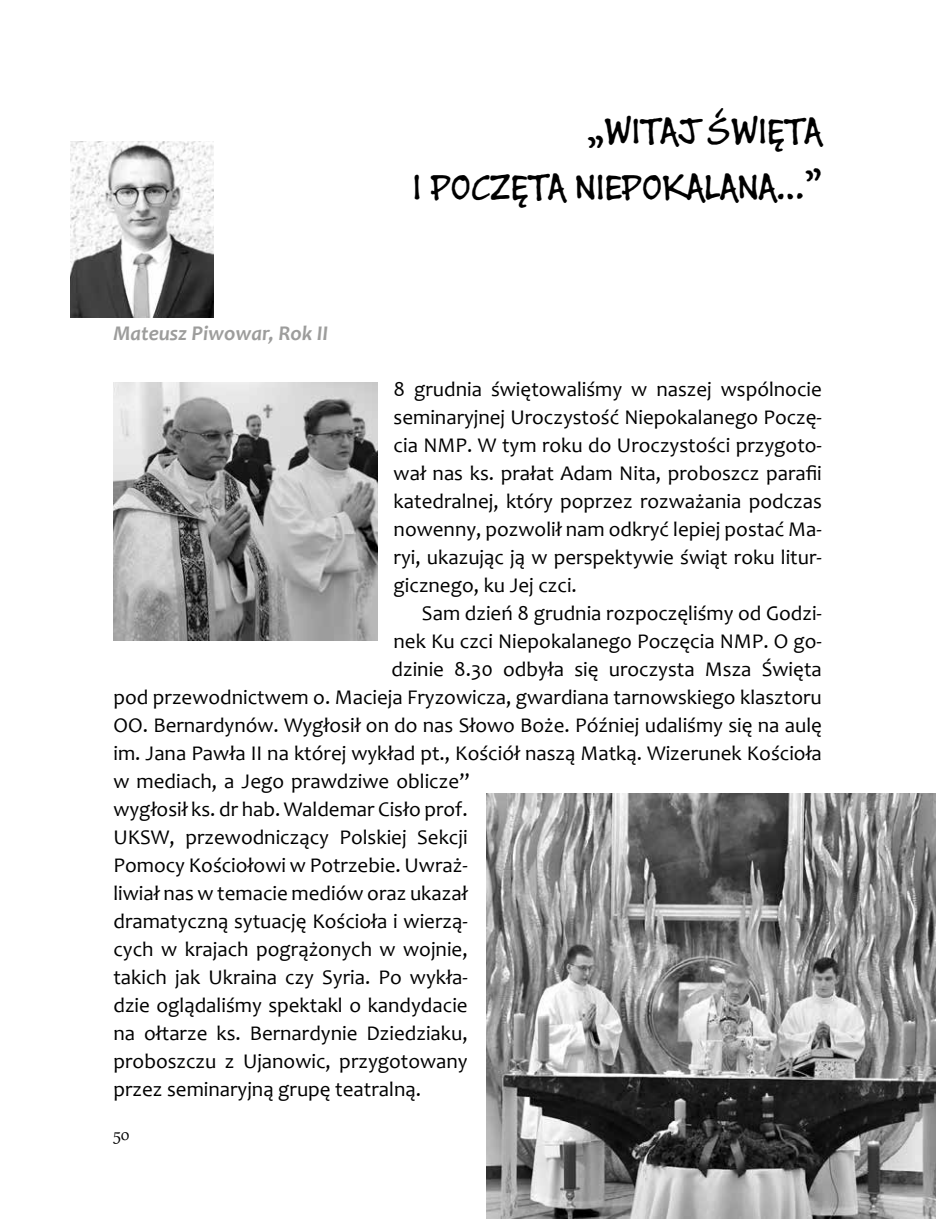
<style>
.page{position:relative;width:936px;height:1219px;background:#fff}
.page>*{position:absolute;margin:0;border:0;box-sizing:border-box;transform-origin:0 0}
.t1{font:41px/56px "Buxton Sketch";color:#000;text-align:right}
.t2{font:22px "Gabriola";color:#000}
.t3{font:21px/28px "Candara";color:#000;text-align:justify}
.t4{font:italic 700 21px "Candara";color:#9d9d9c}
</style>
<div class="page">
<img style="left:71px;top:142px;width:142px;height:175px">
<img style="left:113px;top:383px;width:264px;height:258px">
<img style="left:486px;top:794px;width:449px;height:425px">
<p class="t4" style="left:113px;top:320px;width:216px">Mateusz Piwowar, Rok II</p>
<h1 class="t1" style="left:413px;top:102px;width:410px">„WITAJ ŚWIĘTA<br>I POCZĘTA NIEPOKALANA…”</h1>
<p class="t3" style="left:393px;top:375px;width:430px">8 grudnia świętowaliśmy w naszej wspólnocie seminaryjnej Uroczystość Niepokalanego Poczę&shy;cia NMP. W tym roku do Uroczystości przygoto&shy;wał nas ks. prałat Adam Nita, proboszcz parafii katedralnej, który poprzez rozważania podczas nowenny, pozwolił nam odkryć lepiej postać Ma&shy;ryi, ukazując ją w perspektywie świąt roku litur&shy;gicznego, ku Jej czci.</p>
<p class="t3" style="left:422px;top:599px;width:401px">Sam dzień 8 grudnia rozpoczęliśmy od Godzi-</p>
<p class="t3" style="left:393px;top:627px;width:430px">nek Ku czci Niepokalanego Poczęcia NMP. O go-</p>
<p class="t3" style="left:391px;top:655px;width:432px">dzinie 8.30 odbyła się uroczysta Msza Święta</p>
<p class="t3" style="left:113px;top:683px;width:710px">pod przewodnictwem o. Macieja Fryzowicza, gwardiana tarnowskiego klasztoru</p>
<p class="t3" style="left:113px;top:711px;width:710px">OO. Bernardynów. Wygłosił on do nas Słowo Boże. Później udaliśmy się na aulę</p>
<p class="t3" style="left:113px;top:739px;width:710px">im. Jana Pawła II na której wykład pt., Kościół naszą Matką. Wizerunek Kościoła</p>
<p class="t3" style="left:113px;top:767px;width:358px">w mediach, a Jego prawdziwe oblicze”</p>
<p class="t3" style="left:113px;top:795px;width:355px">wygłosił ks. dr hab. Waldemar Cisło prof.</p>
<p class="t3" style="left:113px;top:823px;width:355px">UKSW, przewodniczący Polskiej Sekcji</p>
<p class="t3" style="left:113px;top:851px;width:356px">Pomocy Kościołowi w Potrzebie. Uwraż-</p>
<p class="t3" style="left:113px;top:879px;width:356px">liwiał nas w temacie mediów oraz ukazał</p>
<p class="t3" style="left:113px;top:907px;width:356px">dramatyczną sytuację Kościoła i wierzą-</p>
<p class="t3" style="left:113px;top:935px;width:356px">cych w krajach pogrążonych w wojnie,</p>
<p class="t3" style="left:113px;top:963px;width:355px">takich jak Ukraina czy Syria. Po wykła-</p>
<p class="t3" style="left:113px;top:991px;width:356px">dzie oglądaliśmy spektakl o kandydacie</p>
<p class="t3" style="left:113px;top:1019px;width:356px">na ołtarze ks. Bernardynie Dziedziaku,</p>
<p class="t3" style="left:113px;top:1047px;width:356px">proboszczu z Ujanowic, przygotowany</p>
<p class="t3" style="left:113px;top:1075px;width:309px">przez seminaryjną grupę teatralną.</p>
<p class="t2" style="left:113px;top:1120px;width:18px">50</p>
</div>
